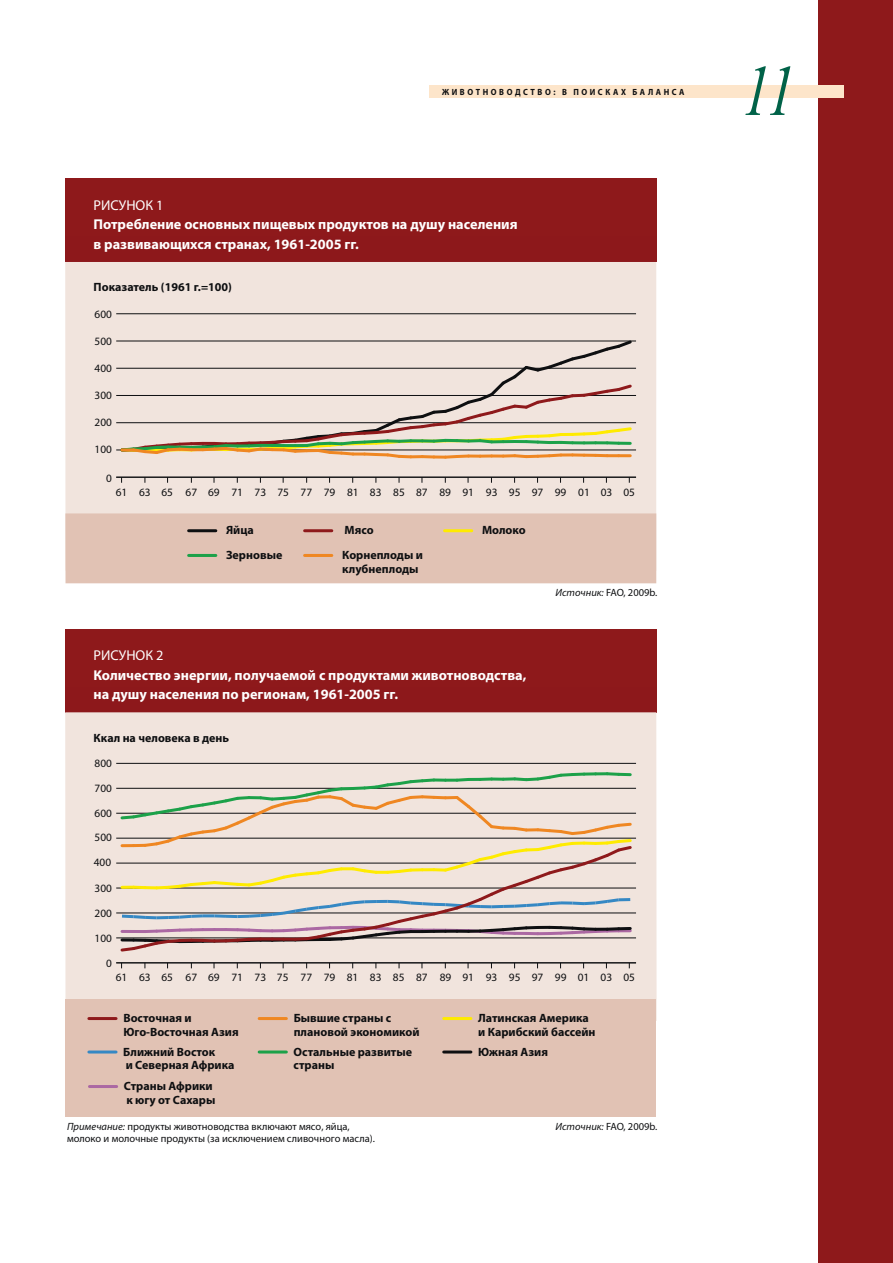
<style>
.page{position:relative;width:893px;height:1263px;background:#fff}
.page>*{position:absolute;margin:0;border:0;box-sizing:border-box;transform-origin:0 0}
.t1{font:italic 72px "Times New Roman";color:#006248;scale:.8 1}
.t2{font:700 14.25px/19.5px "Myriad Pro";color:#fff}
.t3{font:14.25px "Myriad Pro";color:#fff}
.t4{font:700 12px/13.5px "Myriad Pro";color:#0e0f11}
.t5{font:11.25px/24.6px "Myriad Pro";color:#0e0f11}
.t6{font:10.5px "Myriad Pro";color:#0e0f11}
.t7{font:700 9px "Myriad Pro";letter-spacing:.315em;color:#0e0f11;scale:.9 1}
.s1{font-style:italic}
</style>
<div class="page">
<div style="left:818px;top:0;width:75px;height:1263px;background:#8e191b"></div>
<div style="left:429px;top:85px;width:415px;height:13px;background:#fde5ca"></div>
<div style="left:65px;top:179px;width:591px;height:83px;background:#8e191b"></div>
<div style="left:65px;top:262px;width:591px;height:309px;background:#f1e4dd"></div>
<div style="left:65px;top:513px;width:591px;height:70px;background:#e1c2b4"></div>
<hr style="left:116px;top:477px;width:520px;height:1px;background:#0e0f11">
<hr style="left:116px;top:450px;width:520px;height:1px;background:#0e0f11">
<hr style="left:116px;top:422px;width:520px;height:1px;background:#0e0f11">
<hr style="left:116px;top:395px;width:520px;height:1px;background:#0e0f11">
<hr style="left:116px;top:368px;width:520px;height:1px;background:#0e0f11">
<hr style="left:116px;top:341px;width:520px;height:1px;background:#0e0f11">
<hr style="left:116px;top:314px;width:520px;height:1px;background:#0e0f11">
<svg style="left:119px;top:340px;width:515px;height:119px"></svg>
<hr style="left:444px;top:529px;width:28px;height:3px;background:#ffeb00">
<hr style="left:189px;top:554px;width:27px;height:3px;background:#1ca149">
<hr style="left:189px;top:529px;width:27px;height:3px;background:#0e0f11">
<hr style="left:305px;top:529px;width:27px;height:3px;background:#8e191b">
<hr style="left:305px;top:554px;width:27px;height:3px;background:#ef8722">
<div style="left:65px;top:629px;width:591px;height:83px;background:#8e191b"></div>
<div style="left:65px;top:712px;width:591px;height:309px;background:#f1e4dd"></div>
<div style="left:66px;top:1000px;width:590px;height:117px;background:#e1c2b4"></div>
<hr style="left:116px;top:963px;width:520px;height:1px;background:#0e0f11">
<hr style="left:116px;top:938px;width:520px;height:1px;background:#0e0f11">
<hr style="left:116px;top:913px;width:520px;height:1px;background:#0e0f11">
<hr style="left:116px;top:888px;width:520px;height:1px;background:#0e0f11">
<hr style="left:116px;top:863px;width:520px;height:1px;background:#0e0f11">
<hr style="left:116px;top:838px;width:520px;height:1px;background:#0e0f11">
<hr style="left:116px;top:813px;width:520px;height:1px;background:#0e0f11">
<hr style="left:116px;top:788px;width:520px;height:1px;background:#0e0f11">
<hr style="left:116px;top:763px;width:520px;height:1px;background:#0e0f11">
<svg style="left:119px;top:771px;width:515px;height:182px;background:#ddd0c5"></svg>
<hr style="left:89px;top:1017px;width:27px;height:3px;background:#8e191b">
<hr style="left:89px;top:1051px;width:27px;height:3px;background:#3588c4">
<hr style="left:444px;top:1017px;width:27px;height:3px;background:#ffeb00">
<hr style="left:259px;top:1017px;width:27px;height:3px;background:#ef8722">
<hr style="left:259px;top:1051px;width:27px;height:3px;background:#1ca149">
<hr style="left:444px;top:1051px;width:27px;height:3px;background:#0e0f11">
<hr style="left:89px;top:1085px;width:28px;height:3px;background:#ab68a3">
<p class="t7" style="left:442px;top:88px;width:271px">ЖИВОТНОВОДСТВО: В ПОИСКАХ БАЛАНСА</p>
<p class="t3" style="left:93px;top:199px;width:72px">РИСУНОК 1</p>
<p class="t2" style="left:93px;top:215px;width:426px">Потребление основных пищевых продуктов на душу населения в развивающихся странах, 1961-2005 гг.</p>
<p class="t4" style="left:94px;top:281px;width:140px">Показатель (1961 г.=100)</p>
<p class="t5" style="left:95px;top:302px;width:19px">600</p>
<p class="t5" style="left:95px;top:329px;width:19px">500</p>
<p class="t5" style="left:95px;top:356px;width:19px">400</p>
<p class="t5" style="left:95px;top:383px;width:19px">300</p>
<p class="t5" style="left:95px;top:411px;width:19px">200</p>
<p class="t5" style="left:95px;top:438px;width:19px">100</p>
<p class="t5" style="left:106px;top:466px;width:7px">0</p>
<p class="t5" style="left:116px;top:480px;width:521px">61 63 65 67 69 71 73 75 77 79 81 83 85 87 89 91 93 95 97 99 01 03 05</p>
<p class="t4" style="left:482px;top:524px;width:45px">Молоко</p>
<p class="t4" style="left:226px;top:549px;width:58px">Зерновые</p>
<p class="t4" style="left:226px;top:524px;width:29px">Яйца</p>
<p class="t4" style="left:342px;top:519px;width:82px;line-height:24.8px">Мясо<br>Корнеплоды и</p>
<p class="t4" style="left:342px;top:563px;width:78px">клубнеплоды</p>
<p class="t3" style="left:93px;top:650px;width:72px">РИСУНОК 2</p>
<p class="t2" style="left:93px;top:666px;width:434px">Количество энергии, получаемой с продуктами животноводства, на душу населения по регионам, 1961-2005 гг.</p>
<p class="t4" style="left:94px;top:732px;width:137px">Ккал на человека в день</p>
<p class="t5" style="left:95px;top:752px;width:19px">800</p>
<p class="t5" style="left:95px;top:777px;width:19px">700</p>
<p class="t5" style="left:95px;top:802px;width:19px">600</p>
<p class="t5" style="left:95px;top:826px;width:19px">500</p>
<p class="t5" style="left:94px;top:851px;width:19px">400</p>
<p class="t5" style="left:95px;top:877px;width:19px">300<br>200</p>
<p class="t5" style="left:95px;top:926px;width:19px">100</p>
<p class="t5" style="left:106px;top:952px;width:7px">0</p>
<p class="t6" style="left:555px;top:589px;width:103px"><span class="s1">Источник:</span> FAO, 2009b.</p>
<p class="t5" style="left:116px;top:966px;width:521px">61 63 65 67 69 71 73 75 77 79 81 83 85 87 89 91 93 95 97 99 01 03 05</p>
<p class="t4" style="left:123px;top:1012px;width:117px">Восточная и<br>Юго-Восточная Азия</p>
<p class="t4" style="left:478px;top:1012px;width:119px">Латинская Америка и Карибский бассейн</p>
<p class="t4" style="left:123px;top:1046px;width:113px">Ближний Восток<br>и Северная Африка</p>
<p class="t4" style="left:294px;top:1012px;width:127px">Бывшие страны с плановой экономикой</p>
<p class="t4" style="left:294px;top:1046px;width:120px">Остальные развитые страны</p>
<p class="t4" style="left:478px;top:1046px;width:71px">Южная Азия</p>
<p class="t4" style="left:124px;top:1080px;width:93px">Страны Африки к югу от Сахары</p>
<p class="t6" style="left:67px;top:1122px;width:284px"><span class="s1">Примечание:</span> продукты животноводства включают мясо, яйца,</p>
<p class="t6" style="left:555px;top:1122px;width:103px"><span class="s1">Источник:</span> FAO, 2009b.</p>
<p class="t6" style="left:67px;top:1135px;width:309px">молоко и молочные продукты (за исключением сливочного масла).</p>
<h1 class="t1" style="left:742px;top:48px;width:68px">11</h1>
</div>
